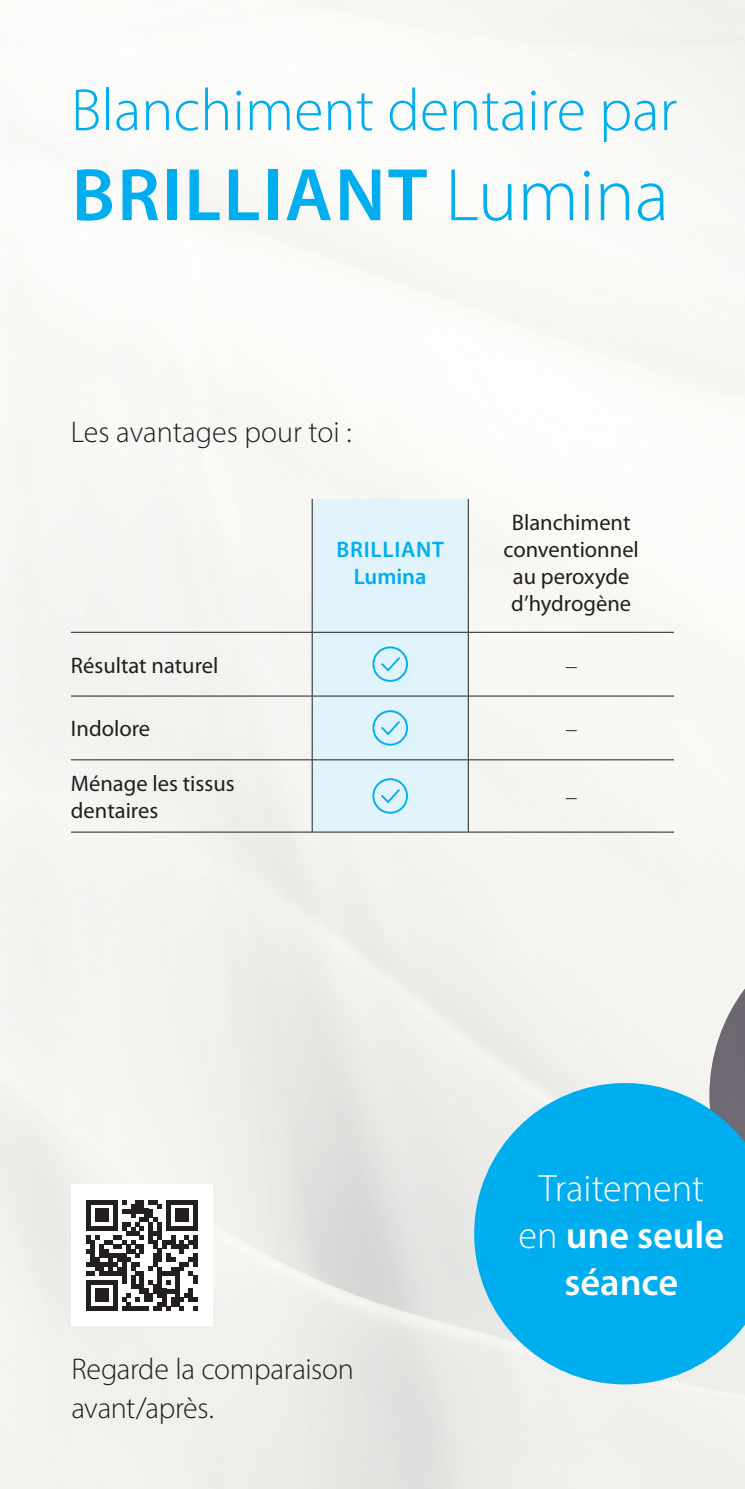
<style>
.page{position:relative;width:745px;height:1489px;background:#fff}
.page>*{position:absolute;margin:0;border:0;box-sizing:border-box;transform-origin:0 0}
.t1{font:600 75px "Myriad Pro";letter-spacing:.03em;color:#00aeef}
.t2{font:300 60px "Myriad Pro";color:#00aeef}
.t3{font:600 38.25px/46.8px "Myriad Pro";color:#fff;text-align:center}
.Head_PAge{font:300 30px/39px "Myriad Pro";letter-spacing:-.01em;color:#231f20}
.Base-Text{font:300 25px "Myriad Pro";color:#231f20}
.Base-Text-2{font:22.5px/27px "Myriad Pro";color:#231f20;text-align:center}
.Base-Text-3{font:600 22.5px/27px "Myriad Pro";letter-spacing:.035em;color:#00aeef;text-align:center}
.s1{font-weight:300}
</style>
<div class="page">
<img style="left:0;top:0;width:744px;height:1488px">
<div style="left:709px;top:917px;width:35px;height:71px;background:#f5f5f2"></div>
<img style="left:709px;top:988px;width:35px;height:94px">
<div style="left:312px;top:499px;width:155px;height:332px;background:#e1f4fc"></div>
<hr style="left:311px;top:499px;width:1px;height:133px;background:#231f20">
<hr style="left:467px;top:499px;width:1px;height:133px;background:#231f20">
<hr style="left:71px;top:632px;width:241px;height:1px;background:#231f20">
<hr style="left:312px;top:632px;width:156px;height:1px;background:#231f20">
<hr style="left:311px;top:632px;width:1px;height:63px;background:#231f20">
<hr style="left:468px;top:632px;width:205px;height:1px;background:#231f20">
<hr style="left:467px;top:632px;width:1px;height:63px;background:#231f20">
<hr style="left:71px;top:695px;width:241px;height:1px;background:#231f20">
<hr style="left:312px;top:695px;width:156px;height:1px;background:#231f20">
<hr style="left:311px;top:696px;width:1px;height:63px;background:#231f20">
<hr style="left:468px;top:695px;width:205px;height:1px;background:#231f20">
<hr style="left:467px;top:696px;width:1px;height:63px;background:#231f20">
<hr style="left:71px;top:759px;width:241px;height:1px;background:#231f20">
<hr style="left:312px;top:759px;width:156px;height:1px;background:#231f20">
<hr style="left:311px;top:760px;width:1px;height:71px;background:#231f20">
<hr style="left:468px;top:759px;width:205px;height:1px;background:#231f20">
<hr style="left:467px;top:760px;width:1px;height:71px;background:#231f20">
<hr style="left:71px;top:831px;width:241px;height:1px;background:#231f20">
<hr style="left:312px;top:831px;width:156px;height:1px;background:#231f20">
<hr style="left:468px;top:831px;width:205px;height:1px;background:#231f20">
<svg style="left:372px;top:646px;width:35px;height:36px"></svg>
<svg style="left:372px;top:710px;width:35px;height:35px"></svg>
<svg style="left:372px;top:778px;width:35px;height:35px"></svg>
<svg style="left:474px;top:1082px;width:270px;height:302px;background:#2ab7ec"></svg>
<div style="left:71px;top:1184px;width:142px;height:142px;background:#fff"></div>
<svg style="left:86px;top:1200px;width:111px;height:110px"></svg>
<p class="t2" style="left:71px;top:74px;width:607px">Blanchiment dentaire par</p>
<p class="t1" style="left:72px;top:147px;width:598px">BRILLIANT <span class="s1">Lumina</span></p>
<p class="Head_PAge" style="left:71px;top:412px;width:282px">Les avantages pour toi :</p>
<p class="Base-Text-3" style="left:336px;top:535px;width:109px">BRILLIANT<br>Lumina</p>
<p class="Base-Text-2" style="left:503px;top:509px;width:137px">Blanchiment conventionnel au peroxyde d’hydrogène</p>
<p class="Base-Text-2" style="left:71px;top:652px;width:149px">Résultat naturel</p>
<p class="Base-Text" style="left:564px;top:650px;width:14px">–</p>
<p class="Base-Text-2" style="left:71px;top:715px;width:81px">Indolore</p>
<p class="Base-Text" style="left:564px;top:714px;width:14px">–</p>
<p class="Base-Text-2" style="left:71px;top:770px;width:165px;text-align:left">Ménage les tissus dentaires</p>
<p class="Base-Text" style="left:564px;top:782px;width:14px">–</p>
<p class="Head_PAge" style="left:71px;top:1349px;width:284px">Regarde la comparaison avant/après.</p>
<p class="t3" style="left:518px;top:1163px;width:207px"><span class="s1">Traitement en</span> une seule séance</p>
</div>
